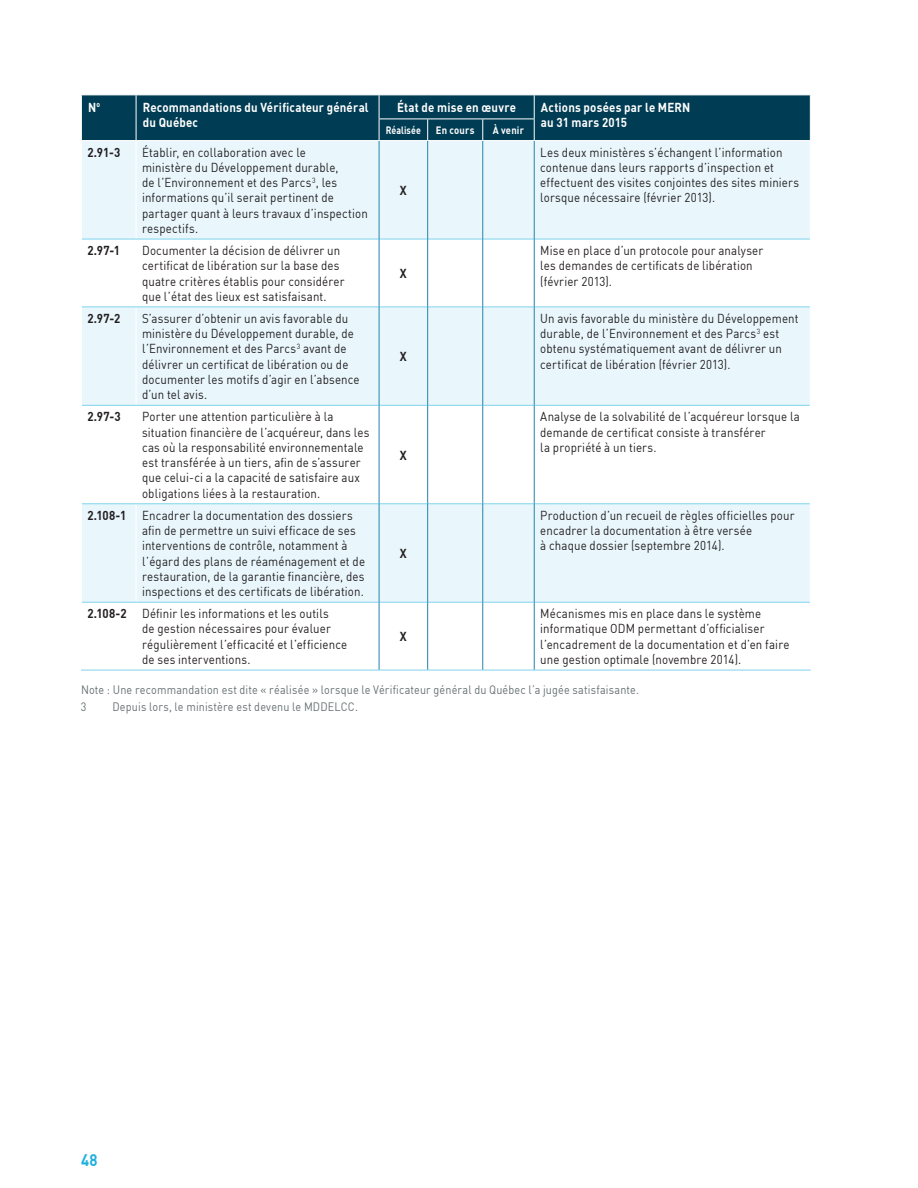
<style>
.page{position:relative;width:918px;height:1188px;background:#fff}
.page>*{position:absolute;margin:0;border:0;box-sizing:border-box;transform-origin:0 0}
.t1{font:700 16.5px "DIN";color:#1fb0de;scale:.9 1}
.t2{font:12.75px/15.3px "DIN";letter-spacing:.015em;color:#231f20;scale:.9 1}
.t3{font:700 12.75px/15.3px "DIN";letter-spacing:.015em;color:#fff;scale:.9 1}
.t4{font:700 12.75px "DIN";letter-spacing:.025em;color:#231f20;scale:.9 1}
.t5{font:12px/17px "DIN";letter-spacing:.015em;color:#667072;scale:.9 1}
.t6{font:700 10.5px "DIN";letter-spacing:.015em;color:#fff;scale:.9 1}
.t7{font:700 10.5px "DIN";letter-spacing:.015em;color:#fff;scale:.84 1}
.s1{font-weight:700}
</style>
<div class="page">
<div style="left:82px;top:141px;width:728px;height:98px;background:#e9f7fd"></div>
<svg style="left:82px;top:240px;width:728px;height:430px"></svg>
<hr style="left:136px;top:141px;width:1px;height:98px;background:#fff">
<hr style="left:136px;top:239px;width:1px;height:68px;background:#fff">
<hr style="left:136px;top:307px;width:1px;height:98px;background:#fff">
<hr style="left:136px;top:406px;width:1px;height:97px;background:#fff">
<hr style="left:136px;top:504px;width:1px;height:98px;background:#fff">
<hr style="left:136px;top:603px;width:1px;height:67px;background:#fff">
<hr style="left:82px;top:239px;width:54px;height:1px;background:#7fd3ec">
<hr style="left:136px;top:239px;width:243px;height:1px;background:#7fd3ec">
<hr style="left:379px;top:239px;width:48px;height:1px;background:#7fd3ec">
<hr style="left:428px;top:239px;width:54px;height:1px;background:#7fd3ec">
<hr style="left:483px;top:239px;width:51px;height:1px;background:#7fd3ec">
<hr style="left:535px;top:239px;width:275px;height:1px;background:#7fd3ec">
<hr style="left:82px;top:307px;width:54px;height:1px;background:#7fd3ec">
<hr style="left:136px;top:307px;width:243px;height:1px;background:#7fd3ec">
<hr style="left:379px;top:307px;width:48px;height:1px;background:#7fd3ec">
<hr style="left:428px;top:307px;width:54px;height:1px;background:#7fd3ec">
<hr style="left:483px;top:307px;width:51px;height:1px;background:#7fd3ec">
<hr style="left:535px;top:307px;width:275px;height:1px;background:#7fd3ec">
<hr style="left:82px;top:405px;width:54px;height:1px;background:#7fd3ec">
<hr style="left:136px;top:405px;width:243px;height:1px;background:#7fd3ec">
<hr style="left:379px;top:405px;width:48px;height:1px;background:#7fd3ec">
<hr style="left:428px;top:405px;width:54px;height:1px;background:#7fd3ec">
<hr style="left:483px;top:405px;width:51px;height:1px;background:#7fd3ec">
<hr style="left:535px;top:405px;width:275px;height:1px;background:#7fd3ec">
<hr style="left:82px;top:503px;width:54px;height:1px;background:#7fd3ec">
<hr style="left:136px;top:503px;width:243px;height:1px;background:#7fd3ec">
<hr style="left:379px;top:503px;width:48px;height:1px;background:#7fd3ec">
<hr style="left:428px;top:503px;width:54px;height:1px;background:#7fd3ec">
<hr style="left:483px;top:503px;width:51px;height:1px;background:#7fd3ec">
<hr style="left:535px;top:503px;width:275px;height:1px;background:#7fd3ec">
<hr style="left:82px;top:602px;width:54px;height:1px;background:#7fd3ec">
<hr style="left:136px;top:602px;width:243px;height:1px;background:#7fd3ec">
<hr style="left:379px;top:602px;width:48px;height:1px;background:#7fd3ec">
<hr style="left:428px;top:602px;width:54px;height:1px;background:#7fd3ec">
<hr style="left:483px;top:602px;width:51px;height:1px;background:#7fd3ec">
<hr style="left:535px;top:602px;width:275px;height:1px;background:#7fd3ec">
<div style="left:81px;top:95px;width:730px;height:46px;background:#003c53"></div>
<hr style="left:81px;top:670px;width:55px;height:1px;background:#7fd3ec">
<hr style="left:136px;top:670px;width:243px;height:1px;background:#7fd3ec">
<hr style="left:379px;top:670px;width:49px;height:1px;background:#7fd3ec">
<hr style="left:428px;top:670px;width:55px;height:1px;background:#7fd3ec">
<hr style="left:483px;top:670px;width:51px;height:1px;background:#7fd3ec">
<hr style="left:534px;top:670px;width:277px;height:1px;background:#7fd3ec">
<hr style="left:379px;top:141px;width:1px;height:98px;background:#2384ad">
<hr style="left:427px;top:141px;width:1px;height:98px;background:#2384ad">
<hr style="left:482px;top:141px;width:1px;height:98px;background:#2384ad">
<hr style="left:534px;top:141px;width:1px;height:98px;background:#2384ad">
<hr style="left:379px;top:239px;width:1px;height:68px;background:#2384ad">
<hr style="left:427px;top:239px;width:1px;height:68px;background:#2384ad">
<hr style="left:482px;top:239px;width:1px;height:68px;background:#2384ad">
<hr style="left:534px;top:239px;width:1px;height:68px;background:#2384ad">
<hr style="left:379px;top:307px;width:1px;height:98px;background:#2384ad">
<hr style="left:427px;top:307px;width:1px;height:98px;background:#2384ad">
<hr style="left:482px;top:307px;width:1px;height:98px;background:#2384ad">
<hr style="left:534px;top:307px;width:1px;height:98px;background:#2384ad">
<hr style="left:379px;top:405px;width:1px;height:99px;background:#2384ad">
<hr style="left:427px;top:405px;width:1px;height:99px;background:#2384ad">
<hr style="left:482px;top:405px;width:1px;height:99px;background:#2384ad">
<hr style="left:534px;top:405px;width:1px;height:99px;background:#2384ad">
<hr style="left:379px;top:504px;width:1px;height:98px;background:#2384ad">
<hr style="left:427px;top:504px;width:1px;height:98px;background:#2384ad">
<hr style="left:482px;top:504px;width:1px;height:98px;background:#2384ad">
<hr style="left:534px;top:504px;width:1px;height:98px;background:#2384ad">
<hr style="left:379px;top:602px;width:1px;height:68px;background:#2384ad">
<hr style="left:427px;top:602px;width:1px;height:68px;background:#2384ad">
<hr style="left:482px;top:602px;width:1px;height:68px;background:#2384ad">
<hr style="left:534px;top:602px;width:1px;height:68px;background:#2384ad">
<p class="t3" style="left:88px;top:99px;width:15px">N<sup>o</sup></p>
<p class="t3" style="left:143px;top:99px;width:252px">Recommandations du Vérificateur général du Québec</p>
<p class="t3" style="left:397px;top:99px;width:134px">État de mise en œuvre</p>
<p class="t3" style="left:541px;top:99px;width:168px">Actions posées par le MERN au 31 mars 2015</p>
<p class="t7" style="left:386px;top:123px;width:43px">Réalisée</p>
<p class="t6" style="left:436px;top:123px;width:44px">En cours</p>
<p class="t6" style="left:493px;top:123px;width:36px">À venir</p>
<p class="t4" style="left:87px;top:144px;width:38px">2.91-3</p>
<p class="t2" style="left:142px;top:144px;width:252px">Établir, en collaboration avec le<br>ministère du Développement durable,<br>de l’Environnement et des Parcs<sup>3</sup>, les informations qu’il serait pertinent de partager quant à leurs travaux d’inspection respectifs.</p>
<p class="t2" style="left:540px;top:144px;width:289px">Les deux ministères s’échangent l’information contenue dans leurs rapports d’inspection et effectuent des visites conjointes des sites miniers lorsque nécessaire (février 2013).</p>
<p class="t4" style="left:400px;top:182px;width:9px">X</p>
<p class="t4" style="left:87px;top:242px;width:38px">2.97-1</p>
<p class="t2" style="left:142px;top:242px;width:227px">Documenter la décision de délivrer un certificat de libération sur la base des quatre critères établis pour considérer que l’état des lieux est satisfaisant.</p>
<p class="t4" style="left:87px;top:310px;width:38px">2.97-2</p>
<p class="t2" style="left:142px;top:310px;width:243px">S’assurer d’obtenir un avis favorable du ministère du Développement durable, de l’Environnement et des Parcs<sup>3</sup> avant de délivrer un certificat de libération ou de documenter les motifs d’agir en l’absence d’un tel avis.</p>
<p class="t4" style="left:87px;top:408px;width:39px">2.97-3</p>
<p class="t2" style="left:142px;top:409px;width:254px">Porter une attention particulière à la situation financière de l’acquéreur, dans les cas où la responsabilité environnementale est transférée à un tiers, afin de s’assurer que celui-ci a la capacité de satisfaire aux obligations liées à la restauration.</p>
<p class="t2" style="left:142px;top:507px;width:249px;text-indent:-55px"><span class="s1">2.108-1</span> Encadrer la documentation des dossiers afin de permettre un suivi efficace de ses interventions de contrôle, notamment à l’égard des plans de réaménagement et de restauration, de la garantie financière, des inspections et des certificats de libération.</p>
<p class="t4" style="left:400px;top:265px;width:9px">X</p>
<p class="t4" style="left:400px;top:348px;width:9px">X</p>
<p class="t4" style="left:400px;top:447px;width:9px">X</p>
<p class="t4" style="left:400px;top:545px;width:9px">X</p>
<p class="t2" style="left:540px;top:242px;width:249px">Mise en place d’un protocole pour analyser les demandes de certificats de libération (février 2013).</p>
<p class="t2" style="left:540px;top:310px;width:289px">Un avis favorable du ministère du Développement durable, de l’Environnement et des Parcs<sup>3</sup> est obtenu systématiquement avant de délivrer un certificat de libération (février 2013).</p>
<p class="t2" style="left:540px;top:409px;width:290px">Analyse de la solvabilité de l’acquéreur lorsque la demande de certificat consiste à transférer<br>la propriété à un tiers.</p>
<p class="t2" style="left:540px;top:507px;width:284px">Production d’un recueil de règles officielles pour encadrer la documentation à être versée<br>à chaque dossier (septembre 2014).</p>
<p class="t2" style="left:142px;top:606px;width:229px;text-indent:-55px"><span class="s1">2.108-2</span> Définir les informations et les outils<br>de gestion nécessaires pour évaluer régulièrement l’efficacité et l’efficience de ses interventions.</p>
<p class="t2" style="left:540px;top:606px;width:278px">Mécanismes mis en place dans le système informatique ODM permettant d’officialiser l’encadrement de la documentation et d’en faire une gestion optimale (novembre 2014).</p>
<p class="t5" style="left:81px;top:681px;width:621px">Note : Une recommandation est dite « réalisée » lorsque le Vérificateur général du Québec l’a jugée satisfaisante.<br>3</p>
<p class="t4" style="left:400px;top:628px;width:9px">X</p>
<p class="t5" style="left:113px;top:698px;width:274px">Depuis lors, le ministère est devenu le MDDELCC.</p>
<p class="t1" style="left:81px;top:1150px;width:20px">48</p>
</div>
